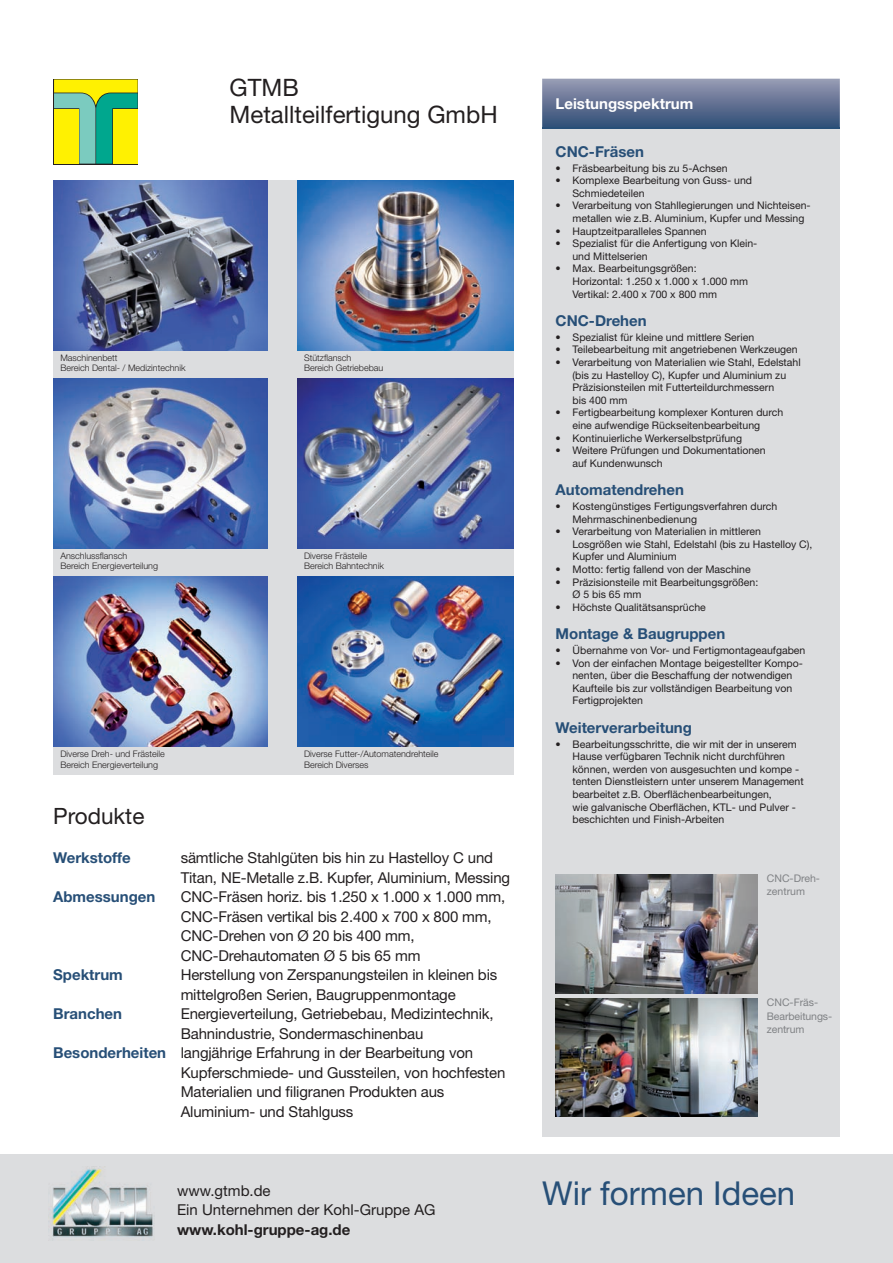
<style>
.page{position:relative;width:893px;height:1263px;background:#fff}
.page>*{position:absolute;margin:0;border:0;box-sizing:border-box;transform-origin:0 0}
.t1{font:33px "Helvetica Neue LT Std";color:#274f77}
.t2{font:24px/27px "Helvetica Neue LT Std";color:#231f20}
.t3{font:22.5px "Helvetica Neue LT Std";color:#231f20}
.t4{font:15px/19.5px "Helvetica Neue LT Std";letter-spacing:-.01em;color:#231f20}
.t5{font:700 15px "Helvetica Neue LT Std";color:#274f77}
.t6{font:700 15px "Helvetica Neue LT Std";color:#231f20}
.t7{font:700 15px "Helvetica Neue LT Std";color:#fff}
.t8{font:10.5px/12.6px "Helvetica Neue LT Std";color:#231f20}
.t9{font:10.5px/13.5px "Helvetica Neue LT Std";letter-spacing:-.01em;color:#808285}
.t10{font:300 9px/10.8px "Helvetica Neue LT Std";color:#231f20}
.s1{font-weight:700;color:#274f77}
</style>
<div class="page">
<div style="left:53px;top:180px;width:461px;height:595px;background:#dcdddf"></div>
<div style="left:542px;top:127px;width:298px;height:1010px;background:#dcdddf"></div>
<img style="left:53px;top:180px;width:215px;height:170px">
<img style="left:53px;top:378px;width:215px;height:170px">
<img style="left:53px;top:576px;width:215px;height:170px">
<img style="left:298px;top:576px;width:216px;height:170px">
<img style="left:298px;top:180px;width:216px;height:170px">
<img style="left:556px;top:874px;width:201px;height:119px">
<img style="left:556px;top:999px;width:201px;height:117px">
<img style="left:298px;top:378px;width:216px;height:170px">
<div style="left:0;top:1154px;width:893px;height:109px;background:#dcdddf"></div>
<img style="left:48px;top:1166px;width:105px;height:73px">
<svg style="left:54px;top:79px;width:84px;height:85px;background:#a7d145"></svg>
<img style="left:542px;top:79px;width:298px;height:49px">
<h2 class="t2" style="left:230px;top:76px;width:270px">GTMB<br>Metallteilfertigung GmbH</h2>
<p class="t10" style="left:60px;top:353px;width:127px">Maschinenbett<br>Bereich Dental- / Medizintechnik</p>
<p class="t10" style="left:304px;top:353px;width:81px">Stützflansch<br>Bereich Getriebebau</p>
<p class="t10" style="left:60px;top:551px;width:99px">Anschlussflansch<br>Bereich Energieverteilung</p>
<p class="t10" style="left:304px;top:551px;width:81px">Diverse Frästeile<br>Bereich Bahntechnik</p>
<p class="t10" style="left:60px;top:749px;width:106px">Diverse Dreh- und Frästeile<br>Bereich Energieverteilung</p>
<p class="t10" style="left:304px;top:749px;width:136px">Diverse Futter-/Automatendrehteile<br>Bereich Diverses</p>
<h3 class="t3" style="left:53px;top:808px;width:93px">Produkte</h3>
<h3 class="t5" style="left:53px;top:853px;width:79px">Werkstoffe</h3>
<h3 class="t4" style="left:181px;top:850px;width:331px">sämtliche Stahlgüten bis hin zu Hastelloy C und<br>Titan, NE-Metalle z.B. Kupfer, Aluminium, Messing</h3>
<h3 class="t5" style="left:53px;top:892px;width:104px">Abmessungen</h3>
<h3 class="t4" style="left:181px;top:889px;width:326px">CNC-Fräsen horiz. bis 1.250 x 1.000 x 1.000 mm, CNC-Fräsen vertikal bis 2.400 x 700 x 800 mm, CNC-Drehen von Ø 20 bis 400 mm, CNC-Drehautomaten Ø 5 bis 65 mm</h3>
<h3 class="t5" style="left:53px;top:970px;width:71px">Spektrum</h3>
<h3 class="t4" style="left:181px;top:967px;width:318px">Herstellung von Zerspanungsteilen in kleinen bis mittelgroßen Serien, Baugruppenmontage</h3>
<h3 class="t5" style="left:53px;top:1009px;width:70px">Branchen</h3>
<h3 class="t4" style="left:181px;top:1006px;width:314px">Energieverteilung, Getriebebau, Medizintechnik,</h3>
<h3 class="t4" style="left:181px;top:1025px;width:244px">Bahnindustrie, Sondermaschinenbau</h3>
<h3 class="t4" style="left:53px;top:1045px;width:422px"><span class="s1">Besonderheiten</span> langjährige Erfahrung in der Bearbeitung von</h3>
<h3 class="t4" style="left:181px;top:1064px;width:326px">Kupferschmiede- und Gussteilen, von hochfesten</h3>
<h3 class="t4" style="left:181px;top:1084px;width:265px">Materialien und filigranen Produkten aus</h3>
<h3 class="t4" style="left:181px;top:1103px;width:174px">Aluminium- und Stahlguss</h3>
<h3 class="t4" style="left:177px;top:1182px;width:260px">www.gtmb.de<br>Ein Unternehmen der Kohl-Gruppe AG</h3>
<h3 class="t6" style="left:177px;top:1224px;width:175px">www.kohl-gruppe-ag.de</h3>
<h3 class="t7" style="left:556px;top:98px;width:139px">Leistungsspektrum</h3>
<h3 class="t5" style="left:556px;top:146px;width:90px">CNC-Fräsen</h3>
<p class="t8" style="left:556px;top:163px;width:174px">• Fräsbearbeitung bis zu 5-Achsen</p>
<p class="t8" style="left:572px;top:175px;width:181px;text-indent:-17px">• Komplexe Bearbeitung von Guss- und<br>Schmiedeteilen</p>
<p class="t8" style="left:572px;top:200px;width:240px;text-indent:-17px">• Verarbeitung von Stahllegierungen und Nichteisen&shy;metallen wie z.B. Aluminium, Kupfer und Messing</p>
<p class="t8" style="left:556px;top:226px;width:153px">• Hauptzeitparalleles Spannen</p>
<p class="t8" style="left:572px;top:238px;width:186px;text-indent:-17px">• Spezialist für die Anfertigung von Klein&shy;und Mittelserien</p>
<p class="t8" style="left:572px;top:263px;width:177px;text-indent:-17px">• Max. Bearbeitungsgrößen:<br>Horizontal: 1.250 x 1.000 x 1.000 mm<br>Vertikal: 2.400 x 700 x 800 mm</p>
<h3 class="t5" style="left:556px;top:315px;width:93px">CNC-Drehen</h3>
<p class="t8" style="left:556px;top:332px;width:200px">• Spezialist für kleine und mittlere Serien</p>
<p class="t8" style="left:556px;top:344px;width:244px">• Teilebearbeitung mit angetriebenen Werkzeugen</p>
<p class="t8" style="left:572px;top:357px;width:230px;text-indent:-17px">• Verarbeitung von Materialien wie Stahl, Edelstahl (bis zu Hastelloy C), Kupfer und Aluminium zu Präzisionsteilen mit Futterteildurchmessern<br>bis 400 mm</p>
<p class="t8" style="left:556px;top:407px;width:229px;text-align:center">• Fertigbearbeitung komplexer Konturen durch eine aufwendige Rückseitenbearbeitung</p>
<p class="t8" style="left:556px;top:433px;width:188px">• Kontinuierliche Werkerselbstprüfung</p>
<p class="t8" style="left:572px;top:445px;width:195px;text-indent:-17px">• Weitere Prüfungen und Dokumentationen auf Kundenwunsch</p>
<h3 class="t5" style="left:556px;top:484px;width:130px">Automatendrehen</h3>
<p class="t8" style="left:572px;top:501px;width:206px;text-indent:-17px">• Kostengünstiges Fertigungsverfahren durch<br>Mehrmaschinenbedienung</p>
<p class="t8" style="left:572px;top:526px;width:241px;text-indent:-17px">• Verarbeitung von Materialien in mittleren<br>Losgrößen wie Stahl, Edelstahl (bis zu Hastelloy C),<br>Kupfer und Aluminium</p>
<p class="t8" style="left:556px;top:564px;width:197px">• Motto: fertig fallend von der Maschine</p>
<p class="t8" style="left:572px;top:577px;width:187px;text-indent:-17px">• Präzisionsteile mit Bearbeitungsgrößen:<br>Ø 5 bis 65 mm</p>
<p class="t8" style="left:556px;top:602px;width:152px">• Höchste Qualitätsansprüche</p>
<h3 class="t5" style="left:556px;top:628px;width:171px">Montage &amp; Baugruppen</h3>
<p class="t8" style="left:556px;top:645px;width:251px">• Übernahme von Vor- und Fertigmontageaufgaben</p>
<p class="t8" style="left:572px;top:658px;width:232px;text-indent:-17px">• Von der einfachen Montage beigestellter Kom po&shy;nenten, über die Beschaffung der notwendigen Kaufteile bis zur vollständigen Bearbeitung von Fertigprojekten</p>
<h3 class="t5" style="left:556px;top:722px;width:138px">Weiterverarbeitung</h3>
<p class="t8" style="left:572px;top:739px;width:233px;text-indent:-17px">• Bearbeitungsschritte, die wir mit der in unserem Hause verfügbaren Technik nicht durchführen können, werden von ausgesuchten und kompe - tenten Dienstleistern unter unserem Management bearbeitet z.B. Oberflächenbearbeitungen,<br>wie galvanische Oberflächen, KTL- und Pulver - beschichten und Finish-Arbeiten</p>
<p class="t9" style="left:767px;top:872px;width:55px">CNC-Dreh&shy;zentrum</p>
<p class="t9" style="left:767px;top:997px;width:67px">CNC-Fräs-<br>Bearbeitungs&shy;zentrum</p>
<h1 class="t1" style="left:542px;top:1182px;width:255px">Wir formen Ideen</h1>
</div>
